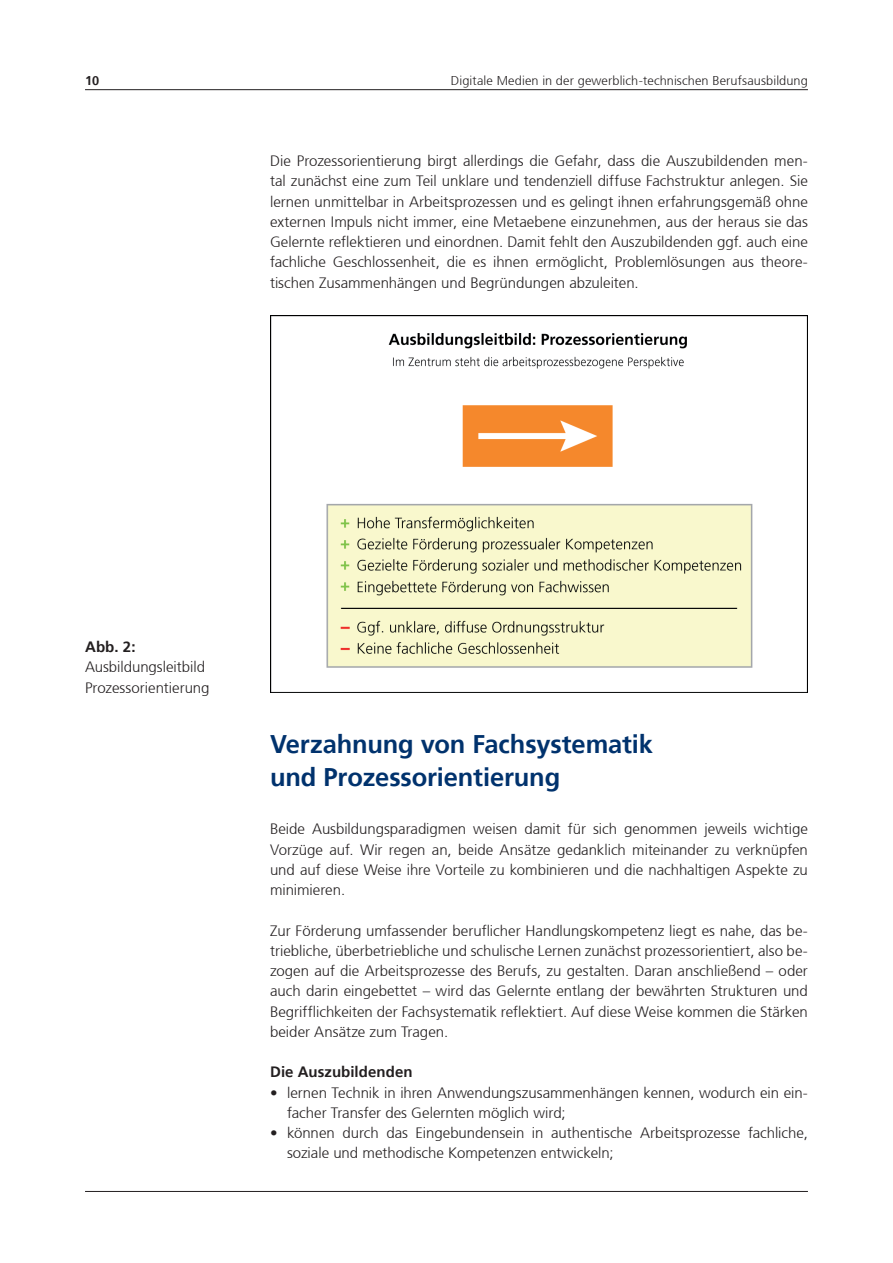
<style>
.page{position:relative;width:893px;height:1263px;background:#fff}
.page>*{position:absolute;margin:0;border:0;box-sizing:border-box;transform-origin:0 0}
.t1{font:700 25.5px/33px "Frutiger";letter-spacing:-.005em;color:#00326d}
.t2{font:300 15px/20.2px "Frutiger";color:#231f20;text-align:justify}
.t3{font:700 15px "Frutiger";letter-spacing:.005em;color:#231f20}
.t4{font:300 12.75px "Frutiger";letter-spacing:.01em;color:#231f20}
.t5{font:700 12.75px "Frutiger";color:#231f20}
</style>
<div class="page">
<hr style="left:85px;top:89px;width:723px;height:1px;background:#231f20">
<hr style="left:85px;top:1191px;width:723px;height:1px;background:#231f20">
<img style="left:270px;top:316px;width:538px;height:376px">
<p class="t5" style="left:85px;top:73px;width:16px">10</p>
<p class="t4" style="left:451px;top:73px;width:359px">Digitale Medien in der gewerblich-technischen Berufsausbildung</p>
<p class="t2" style="left:270px;top:151px;width:539px">Die Prozessorientierung birgt allerdings die Gefahr, dass die Auszubildenden men&shy;tal zunächst eine zum Teil unklare und tendenziell diffuse Fachstruktur anlegen. Sie lernen unmittelbar in Arbeitsprozessen und es gelingt ihnen erfahrungsgemäß ohne externen Impuls nicht immer, eine Metaebene einzunehmen, aus der heraus sie das Gelernte reflektieren und einordnen. Damit fehlt den Auszubildenden ggf. auch eine fachliche Geschlossenheit, die es ihnen ermöglicht, Problemlösungen aus theore&shy;tischen Zusammenhängen und Begründungen abzuleiten.</p>
<p class="t3" style="left:85px;top:638px;width:52px">Abb. 2:</p>
<p class="t2" style="left:85px;top:657px;width:126px">Ausbildungsleitbild<br>Prozessorientierung</p>
<h1 class="t1" style="left:270px;top:728px;width:384px">Verzahnung von Fachsystematik und Prozessorientierung</h1>
<p class="t2" style="left:270px;top:819px;width:539px">Beide Ausbildungsparadigmen weisen damit für sich genommen jeweils wichtige Vorzüge auf. Wir regen an, beide Ansätze gedanklich miteinander zu verknüpfen und auf diese Weise ihre Vorteile zu kombinieren und die nachhaltigen Aspekte zu minimieren.</p>
<p class="t2" style="left:270px;top:920px;width:539px">Zur Förderung umfassender beruflicher Handlungskompetenz liegt es nahe, das be&shy;triebliche, überbetriebliche und schulische Lernen zunächst prozessorientiert, also be&shy;zogen auf die Arbeitsprozesse des Berufs, zu gestalten. Daran anschließend – oder auch darin eingebettet – wird das Gelernte entlang der bewährten Strukturen und Begrifflichkeiten der Fachsystematik reflektiert. Auf diese Weise kommen die Stärken beider Ansätze zum Tragen.</p>
<p class="t3" style="left:270px;top:1063px;width:144px">Die Auszubildenden</p>
<p class="t2" style="left:287px;top:1082px;width:522px;text-indent:-17px">• lernen Technik in ihren Anwendungszusammenhängen kennen, wodurch ein ein&shy;facher Transfer des Gelernten möglich wird;</p>
<p class="t2" style="left:287px;top:1123px;width:522px;text-indent:-17px">• können durch das Eingebundensein in authentische Arbeitsprozesse fachliche, soziale und methodische Kompetenzen entwickeln;</p>
</div>
